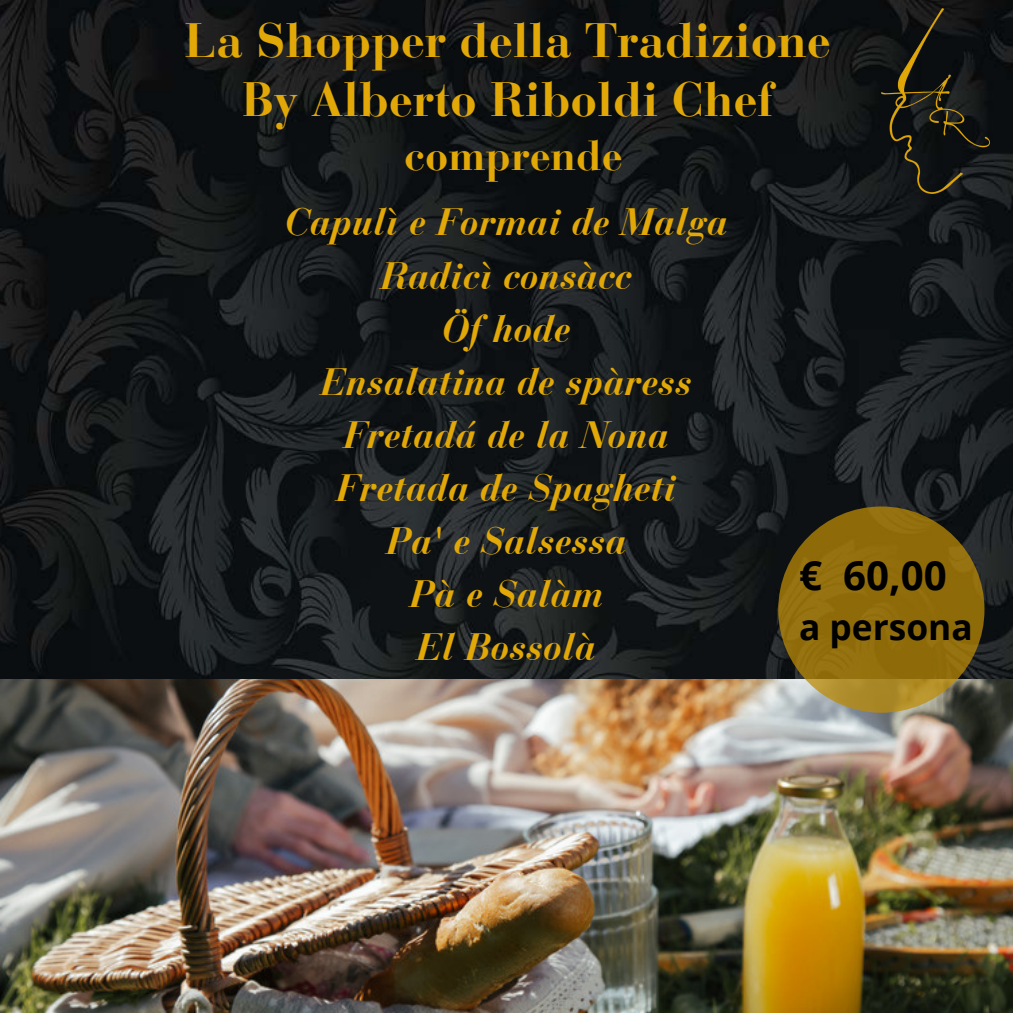
<style>
.page{position:relative;width:1013px;height:1013px;background:#fff}
.page>*{position:absolute;margin:0;border:0;box-sizing:border-box;transform-origin:0 0}
.t1{font:700 48px/59px "Bauer Bodoni Pro";color:#e1a807;text-align:center}
.t2{font:700 41.75px "Bauer Bodoni Pro";color:#e1a807}
.t3{font:700 40.25px "Open Sans";color:#000}
.t4{font:italic 700 38px "Bauer Bodoni Pro";color:#e1a807}
.t5{font:700 35.38px "Open Sans";color:#000}
</style>
<div class="page">
<img style="left:0;top:0;width:1012px;height:679px">
<img style="left:0;top:679px;width:1012px;height:333px">
<svg style="left:778px;top:506px;width:206px;height:206px;background:#93700e"></svg>
<img style="left:881px;top:9px;width:108px;height:184px">
<p class="t1" style="left:184px;top:16px;width:648px">La Shopper della Tradizione<br>By Alberto Riboldi Chef</p>
<p class="t2" style="left:404px;top:139px;width:220px">comprende</p>
<p class="t4" style="left:285px;top:207px;width:445px">Capulì e Formai de Malga</p>
<p class="t4" style="left:381px;top:260px;width:253px">Radicì consàcc</p>
<p class="t4" style="left:442px;top:314px;width:130px">Öf hode</p>
<p class="t4" style="left:321px;top:367px;width:373px">Ensalatina de spàress</p>
<p class="t4" style="left:344px;top:420px;width:327px">Fretadá de la Nona</p>
<p class="t4" style="left:336px;top:473px;width:341px">Fretada de Spagheti</p>
<p class="t4" style="left:386px;top:526px;width:242px">Pa' e Salsessa</p>
<p class="t4" style="left:409px;top:579px;width:196px">Pà e Salàm</p>
<p class="t4" style="left:417px;top:632px;width:181px">El Bossolà</p>
<p class="t3" style="left:799px;top:547px;width:149px">€ 60,00</p>
<p class="t5" style="left:799px;top:602px;width:175px">a persona</p>
</div>
